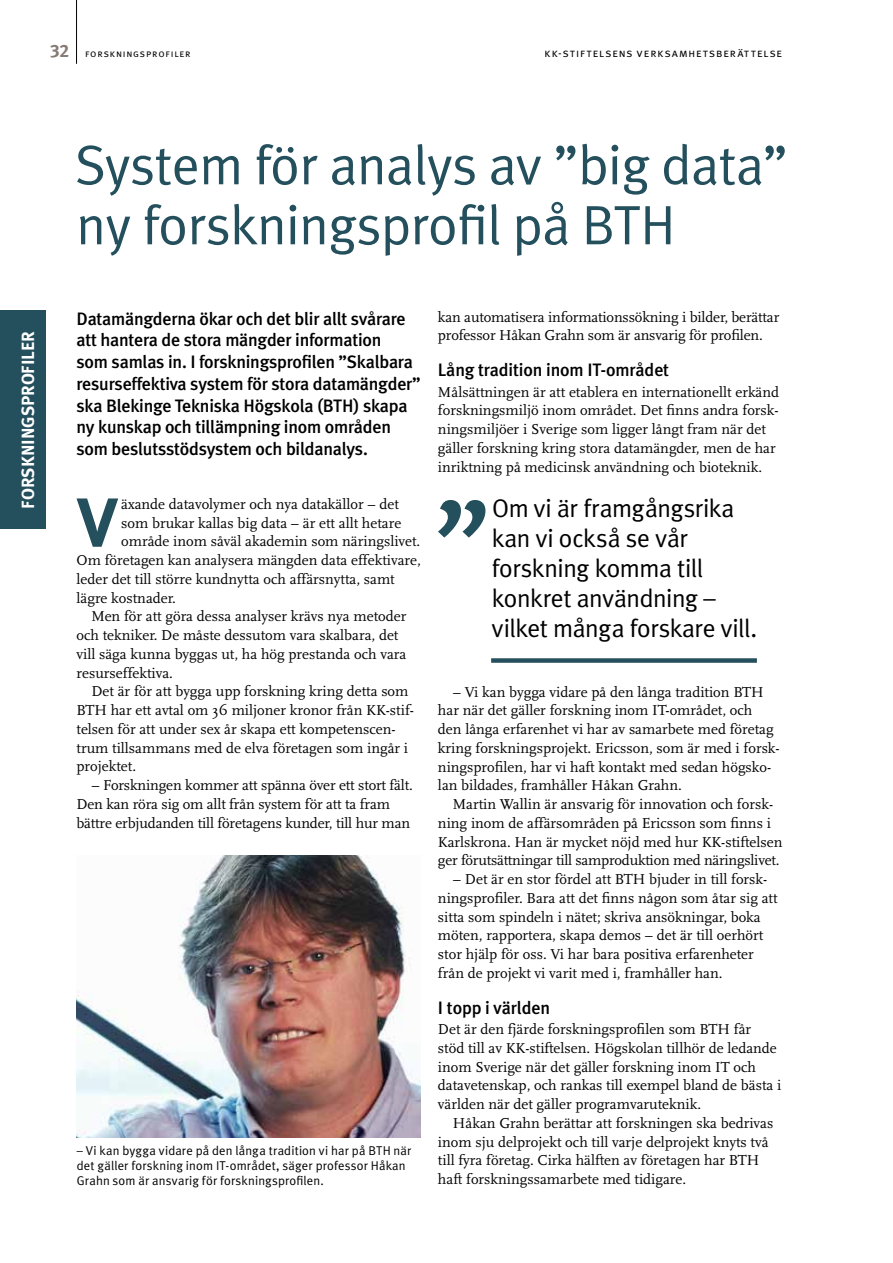
<style>
.page{position:relative;width:893px;height:1263px;background:#fff}
.page>*{position:absolute;margin:0;border:0;box-sizing:border-box;transform-origin:0 0}
.t1{font:700 69px "Meta Plus";color:#244f5d}
.t2{font:55.5px/60px "Meta Plus Normal";letter-spacing:-.01em;color:#244f5d}
.t3{font:25.5px/30px "Meta Plus Normal";letter-spacing:-.02em;color:#000}
.t4{font:500 18px/21.8px "Meta Plus";letter-spacing:-.015em;color:#000}
.t5{font:700 17.7px "Meta Plus";color:#fff}
.t6{font:15px/18.8px "Scala";color:#000}
.t7{font:12.75px/15px "Meta Plus Normal";letter-spacing:.01em;color:#000}
.t8{font:12px "Meta Plus Normal Caps";letter-spacing:.07em;color:#000}
.t9{font:10.5px "Meta Plus Normal Caps";letter-spacing:.07em;color:#000}
.s1{font-family:"Meta Plus Bold Caps";font-size:18px;color:#877b76}
</style>
<div class="page">
<hr style="left:76px;top:0;width:1px;height:64px;background:#000">
<div style="left:491px;top:658px;width:266px;height:5px;background:#244f5d"></div>
<svg style="left:438px;top:500px;width:47px;height:38px"></svg>
<img style="left:77px;top:855px;width:344px;height:282px">
<div style="left:0;top:310px;width:46px;height:219px;background:#244f5d"></div>
<p class="t9" style="left:50px;top:48px;width:142px"><span class="s1">32</span> forskningsprofiler</p>
<p class="t8" style="left:545px;top:46px;width:239px">kk-stiftelsens verksamhetsberättelse</p>
<p class="t5" style="left:18px;top:509px;width:179px;rotate:-90deg">FORSKNINGSPROFILER</p>
<h2 class="t2" style="left:75px;top:134px;width:715px">System för analys av ”big data” ny forskningsprofil på BTH</h2>
<p class="t4" style="left:77px;top:307px;width:346px">Datamängderna ökar och det blir allt svårare att hantera de stora mängder information<br>som samlas in. I forskningsprofilen ”Skalbara resurseffektiva system för stora datamängder” ska Blekinge Tekniska Högskola (BTH) skapa ny kunskap och tillämpning inom områden som beslutsstödsystem och bildanalys.</p>
<h1 class="t1" style="left:77px;top:483px;width:42px">V</h1>
<p class="t6" style="left:121px;top:495px;width:279px">äxande datavolymer och nya datakällor – det</p>
<p class="t6" style="left:121px;top:514px;width:282px">som brukar kallas big data – är ett allt hetare</p>
<p class="t6" style="left:121px;top:532px;width:301px">område inom såväl akademin som näringslivet.</p>
<p class="t6" style="left:77px;top:551px;width:346px">Om företagen kan analysera mängden data effektivare,</p>
<p class="t6" style="left:77px;top:570px;width:320px">leder det till större kundnytta och affärsnytta, samt</p>
<p class="t6" style="left:77px;top:589px;width:101px">lägre kostnader.</p>
<p class="t6" style="left:92px;top:607px;width:316px">Men för att göra dessa analyser krävs nya metoder</p>
<p class="t6" style="left:77px;top:626px;width:323px">och tekniker. De måste dessutom vara skalbara, det</p>
<p class="t6" style="left:77px;top:645px;width:331px">vill säga kunna byggas ut, ha hög prestanda och vara</p>
<p class="t6" style="left:77px;top:664px;width:98px">resurseffektiva.</p>
<p class="t6" style="left:92px;top:682px;width:318px">Det är för att bygga upp forskning kring detta som</p>
<p class="t6" style="left:77px;top:701px;width:339px">BTH har ett avtal om 36 miljoner kronor från KK-stif-</p>
<p class="t6" style="left:77px;top:720px;width:321px">telsen för att under sex år skapa ett kompetenscen-</p>
<p class="t6" style="left:77px;top:739px;width:333px">trum tillsammans med de elva företagen som ingår i</p>
<p class="t6" style="left:77px;top:757px;width:61px">projektet.</p>
<p class="t6" style="left:77px;top:776px;width:338px;text-indent:15px">– Forskningen kommer att spänna över ett stort fält.<br>Den kan röra sig om allt från system för att ta fram bättre erbjudanden till företagens kunder, till hur man</p>
<p class="t7" style="left:77px;top:1142px;width:336px">– Vi kan bygga vidare på den långa tradition vi har på BTH när det gäller forskning inom IT-området, säger professor Håkan<br>Grahn som är ansvarig för forskningsprofilen.</p>
<p class="t6" style="left:438px;top:308px;width:343px">kan automatisera informationssökning i bilder, berättar professor Håkan Grahn som är ansvarig för profilen.</p>
<p class="t4" style="left:438px;top:359px;width:233px">Lång tradition inom IT-området</p>
<p class="t6" style="left:438px;top:383px;width:343px">Målsättningen är att etablera en internationellt erkänd forskningsmiljö inom området. Det finns andra forsk&shy;ningsmiljöer i Sverige som ligger långt fram när det gäller forskning kring stora datamängder, men de har inriktning på medicinsk användning och bioteknik.</p>
<h3 class="t3" style="left:492px;top:493px;width:267px">Om vi är framgångsrika kan vi också se vår forskning komma till konkret användning – vilket många forskare vill.</h3>
<p class="t6" style="left:438px;top:683px;width:343px;text-indent:15px">– Vi kan bygga vidare på den långa tradition BTH har när det gäller forskning inom IT-området, och den långa erfarenhet vi har av samarbete med företag kring forskningsprojekt. Ericsson, som är med i forsk&shy;ningsprofilen, har vi haft kontakt med sedan högsko&shy;lan bildades, framhåller Håkan Grahn.</p>
<p class="t6" style="left:438px;top:795px;width:346px;text-indent:15px">Martin Wallin är ansvarig för innovation och forsk&shy;ning inom de affärsområden på Ericsson som finns i Karlskrona. Han är mycket nöjd med hur KK-stiftelsen ger förutsättningar till samproduktion med näringslivet.</p>
<p class="t6" style="left:438px;top:870px;width:341px;text-indent:15px">– Det är en stor fördel att BTH bjuder in till forsk&shy;ningsprofiler. Bara att det finns någon som åtar sig att sitta som spindeln i nätet; skriva ansökningar, boka möten, rapportera, skapa demos – det är till oerhört stor hjälp för oss. Vi har bara positiva erfarenheter från de projekt vi varit med i, framhåller han.</p>
<p class="t4" style="left:438px;top:997px;width:114px">I topp i världen</p>
<p class="t6" style="left:438px;top:1020px;width:345px">Det är den fjärde forskningsprofilen som BTH får<br>stöd till av KK-stiftelsen. Högskolan tillhör de ledande inom Sverige när det gäller forskning inom IT och datavetenskap, och rankas till exempel bland de bästa i världen när det gäller programvaruteknik.</p>
<p class="t6" style="left:438px;top:1114px;width:337px;text-indent:15px">Håkan Grahn berättar att forskningen ska bedrivas inom sju delprojekt och till varje delprojekt knyts två till fyra företag. Cirka hälften av företagen har BTH haft forskningssamarbete med tidigare.</p>
</div>
